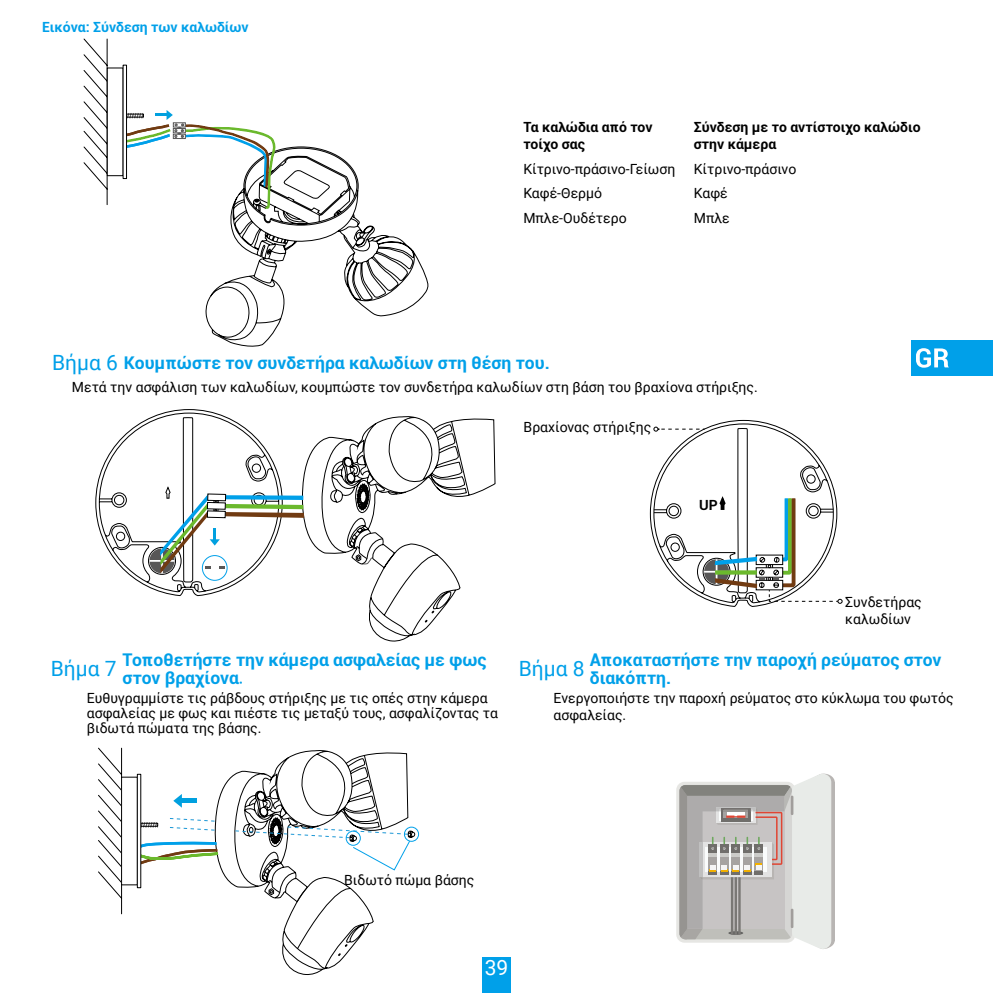
<style>
.page{position:relative;width:993px;height:993px;background:#fff}
.page>*{position:absolute;margin:0;border:0;box-sizing:border-box;transform-origin:0 0}
.t1{font:21px "Roboto";color:#00a0e9}
.t2{font:21px "Roboto";color:#fff}
.t3{font:700 17.5px/17.5px "Roboto";color:#00a0e9}
.t4{font:14px/16.8px "Roboto";color:#000}
.t5{font:700 14px/16.8px "Roboto";color:#000}
.t6{font:700 14px "Roboto";color:#00a0e9}
.s1{font-weight:400;font-size:21px}
.s2{font-family:"Sim Sun";font-weight:400}
</style>
<div class="page">
<div style="left:482px;top:956px;width:28px;height:36px;background:#00a0e9"></div>
<div style="left:911px;top:340px;width:81px;height:35px;background:#00a0e9"></div>
<svg style="left:916px;top:348px;width:32px;height:19px"></svg>
<svg style="left:205px;top:146px;width:224px;height:201px"></svg>
<svg style="left:83px;top:38px;width:193px;height:205px"></svg>
<div style="left:107px;top:68px;width:16px;height:108px;background:#fff"></div>
<div style="left:107px;top:68px;width:16px;height:108px;border:1px solid #000"></div>
<div style="left:123px;top:65px;width:4px;height:114px;border:1px solid #000"></div>
<svg style="left:95px;top:409px;width:400px;height:404px"></svg>
<div style="left:202px;top:555px;width:25px;height:25px;border:1px solid #00a0e9;border-radius:50%"></div>
<svg style="left:116px;top:463px;width:189px;height:112px"></svg>
<svg style="left:649px;top:420px;width:193px;height:186px"></svg>
<svg style="left:219px;top:749px;width:189px;height:226px"></svg>
<svg style="left:279px;top:877px;width:95px;height:97px"></svg>
<svg style="left:98px;top:747px;width:121px;height:166px"></svg>
<svg style="left:234px;top:825px;width:185px;height:45px"></svg>
<div style="left:676px;top:781px;width:119px;height:161px;background:#e6e6e3;border-radius:8px"></div>
<svg style="left:679px;top:773px;width:155px;height:176px"></svg>
<p class="t6" style="left:42px;top:17px;width:208px">Εικόνα: Σύνδεση των καλωδίων</p>
<p class="t5" style="left:523px;top:118px;width:131px">Τα καλώδια από τον τοίχο σας</p>
<p class="t5" style="left:693px;top:118px;width:228px">Σύνδεση με το αντίστοιχο καλώδιο στην κάμερα</p>
<p class="t4" style="left:523px;top:159px;width:153px">Κίτρινο-πράσινο-Γείωση</p>
<p class="t4" style="left:693px;top:159px;width:104px">Κίτρινο-πράσινο</p>
<p class="t4" style="left:523px;top:184px;width:80px">Καφέ-Θερμό</p>
<p class="t4" style="left:693px;top:184px;width:35px">Καφέ</p>
<p class="t4" style="left:523px;top:208px;width:105px">Μπλε-Ουδέτερο</p>
<p class="t4" style="left:693px;top:208px;width:37px">Μπλε</p>
<p class="t3" style="left:52px;top:353px;width:499px"><span class="s1">Βήμα 6</span> Κουμπώστε τον συνδετήρα καλωδίων στη θέση του.</p>
<p class="t4" style="left:72px;top:377px;width:687px">Μετά την ασφάλιση των καλωδίων, κουμπώστε τον συνδετήρα καλωδίων στη βάση του βραχίονα στήριξης.</p>
<p class="t4" style="left:523px;top:418px;width:129px">Βραχίονας στήριξης</p>
<p class="t5" style="left:699px;top:495px;width:20px">UP</p>
<p class="t4" style="left:845px;top:592px;width:78px">Συνδετήρας καλωδίων</p>
<h1 class="t1" style="left:51px;top:653px;width:67px">Βήμα 7</h1>
<p class="t3" style="left:123px;top:650px;width:365px">Τοποθετήστε την κάμερα ασφαλείας με φως στον βραχίονα<span class="s2">.</span></p>
<h1 class="t1" style="left:518px;top:653px;width:67px">Βήμα 8</h1>
<p class="t3" style="left:589px;top:650px;width:353px">Αποκαταστήστε την παροχή ρεύματος στον διακόπτη.</p>
<p class="t4" style="left:87px;top:690px;width:412px;line-height:14.9px">Ευθυγραμμίστε τις ράβδους στήριξης με τις οπές στην κάμερα ασφαλείας με φως και πιέστε τις μεταξύ τους, ασφαλίζοντας τα βιδωτά πώματα της βάσης.</p>
<p class="t4" style="left:553px;top:689px;width:401px">Ενεργοποιήστε την παροχή ρεύματος στο κύκλωμα του φωτός ασφαλείας.</p>
<p class="t4" style="left:344px;top:870px;width:132px">Βιδωτό πώμα βάσης</p>
<h1 class="t2" style="left:484px;top:952px;width:25px">39</h1>
</div>
